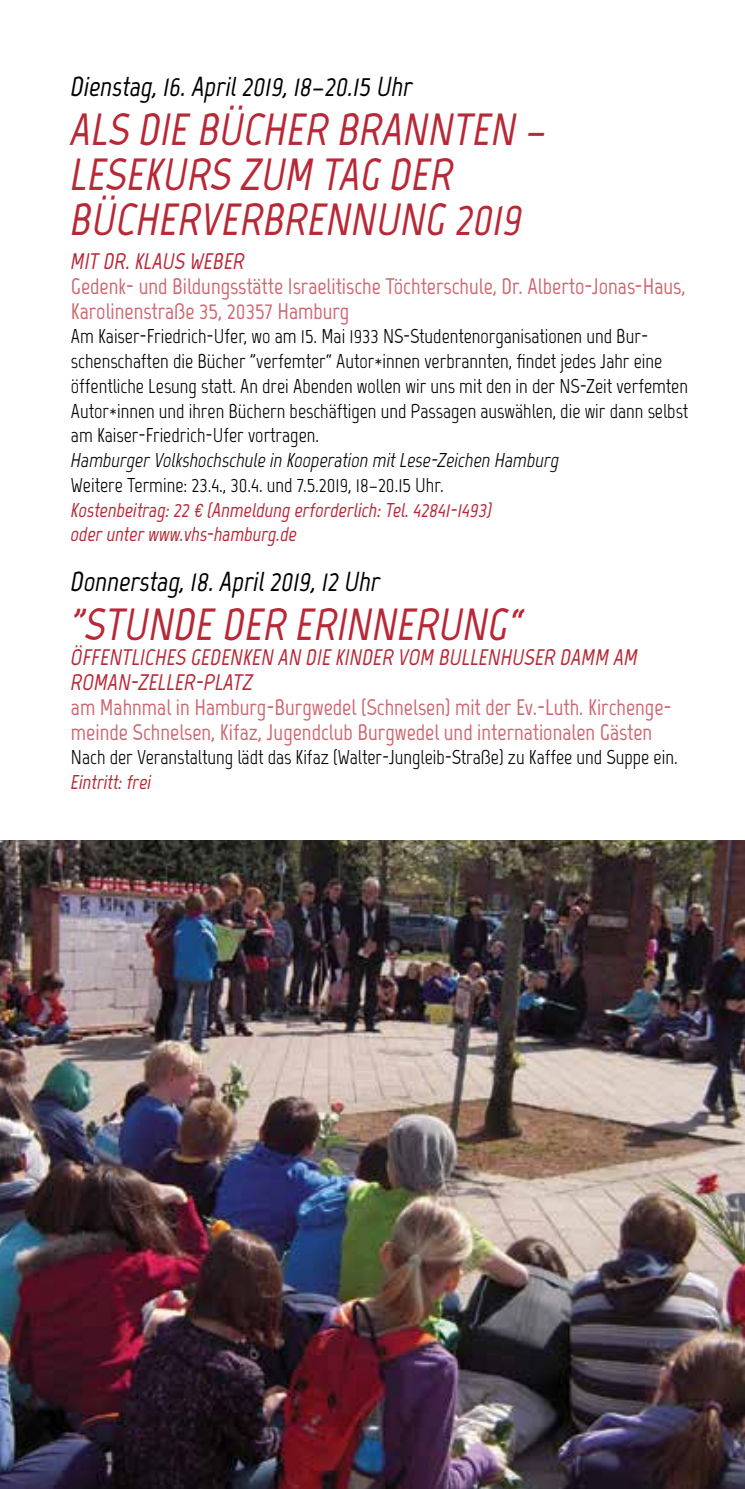
<style>
.page{position:relative;width:745px;height:1489px;background:#fff}
.page>*{position:absolute;margin:0;border:0;box-sizing:border-box;transform-origin:0 0}
.t1{font:italic 700 45px/45px "Marvel";color:#b82837}
.t2{font:italic 700 27.5px "Marvel";color:#000}
.t3{font:700 22.5px/24.8px "Marvel";color:#cd6973}
.t4{font:italic 700 22.5px/24.8px "Marvel";color:#b82837}
.t5{font:20px/24.8px "Marvel";color:#000}
.t6{font:italic 700 20px/24.8px "Marvel";color:#b82837}
.t7{font:italic 20px "Marvel";color:#000}
</style>
<div class="page">
<img style="left:0;top:840px;width:744px;height:648px">
<h2 class="t2" style="left:71px;top:70px;width:343px">Dienstag, 16. April 2019, 18–20.15 Uhr</h2>
<h1 class="t1" style="left:71px;top:107px;width:477px">ALS DIE BÜCHER BRANNTEN –<br>LESEKURS ZUM TAG DER<br>BÜCHERVERBRENNUNG 2019</h1>
<p class="t4" style="left:71px;top:249px;width:175px">MIT DR. KLAUS WEBER</p>
<p class="t3" style="left:71px;top:273px;width:615px">Gedenk- und Bildungsstätte Israelitische Töchterschule, Dr. Alberto-Jonas-Haus,<br>Karolinenstraße 35, 20357 Hamburg</p>
<p class="t5" style="left:71px;top:324px;width:618px">Am Kaiser-Friedrich-Ufer, wo am 15. Mai 1933 NS-Studentenorganisationen und Bur&shy;schenschaften die Bücher "verfemter“ Autor*innen verbrannten, findet jedes Jahr eine öffentliche Lesung statt. An drei Abenden wollen wir uns mit den in der NS-Zeit verfemten Autor*innen und ihren Büchern beschäftigen und Passagen auswählen, die wir dann selbst am Kaiser-Friedrich-Ufer vortragen.</p>
<p class="t7" style="left:71px;top:448px;width:489px">Hamburger Volkshochschule in Kooperation mit Lese-Zeichen Hamburg</p>
<p class="t5" style="left:71px;top:472px;width:374px">Weitere Termine: 23.4., 30.4. und 7.5.2019, 18–20.15 Uhr.</p>
<p class="t6" style="left:71px;top:497px;width:422px">Kostenbeitrag: 22 € (Anmeldung erforderlich: Tel. 42841-1493) oder unter www.vhs-hamburg.de</p>
<h2 class="t2" style="left:71px;top:565px;width:311px">Donnerstag, 18. April 2019, 12 Uhr</h2>
<h1 class="t1" style="left:71px;top:602px;width:453px">"STUNDE DER ERINNERUNG“</h1>
<p class="t4" style="left:71px;top:645px;width:568px">ÖFFENTLICHES GEDENKEN AN DIE KINDER VOM BULLENHUSER DAMM AM<br>ROMAN-ZELLER-PLATZ</p>
<p class="t3" style="left:71px;top:694px;width:602px">am Mahnmal in Hamburg-Burgwedel (Schnelsen) mit der Ev.-Luth. Kirchenge&shy;meinde Schnelsen, Kifaz, Jugendclub Burgwedel und internationalen Gästen</p>
<p class="t5" style="left:71px;top:745px;width:607px">Nach der Veranstaltung lädt das Kifaz (Walter-Jungleib-Straße) zu Kaffee und Suppe ein.</p>
<p class="t6" style="left:71px;top:769px;width:82px">Eintritt: frei</p>
</div>
